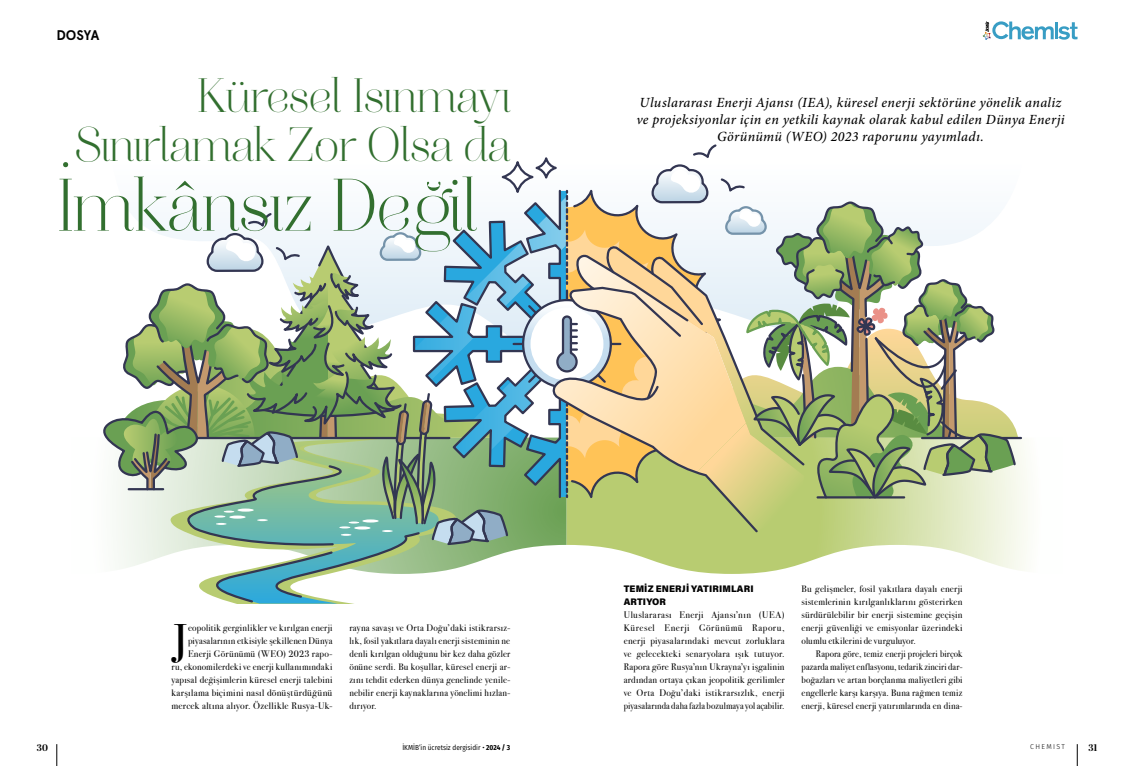
<style>
.page{position:relative;width:1134px;height:766px;background:#fff}
.page>*{position:absolute;margin:0;border:0;box-sizing:border-box;transform-origin:0 0}
.t1{font:74.7px "Aire Bold Std";color:#326f2f}
.t2{font:48.5px/49.2px "Aire Bold Std";color:#326f2f;text-align:right}
.t3{font:46.9px "Bodoni Svty Two ITCTT";color:#000}
.t4{font:italic 500 14px/16.8px "Minion Pro";letter-spacing:.02em;color:#000;text-align:center}
.t5{font:700 14px "Apercu";letter-spacing:-.01em;color:#000}
.t6{font:9.5px/13px "Bodoni Svty Two ITCTT";letter-spacing:.025em;color:#000;text-align:justify}
.t7{font:9.5px/13px "Bodoni Svty Two ITCTT";letter-spacing:.025em;color:#000;text-align:justify;scale:.96 1}
.t8{font:900 9.5px/13px "Acumin Pro";letter-spacing:.015em;color:#000}
.t9{font:700 9.5px "Abril Display";color:#000}
.t10{font:7.2px "Fira Sans Condensed";color:#000}
.t11{font:300 7px "Fira Sans";letter-spacing:.2em;color:#000}
.s1{font-weight:700}
</style>
<div class="page">
<svg style="left:57px;top:744px;width:1px;height:21px"></svg>
<svg style="left:1077px;top:744px;width:1px;height:21px"></svg>
<svg style="left:983px;top:21px;width:94px;height:19px"></svg>
<div style="left:1016px;top:437px;width:12px;height:134px;background:#f9faf2"></div>
<hr style="left:922px;top:437px;width:99px;height:2px;background:#333652">
<svg style="left:103px;top:144px;width:913px;height:459px"></svg>
<hr style="left:129px;top:488px;width:34px;height:2px;background:#333652">
<h3 class="t5" style="left:56px;top:27px;width:44px">DOSYA</h3>
<h2 class="t2" style="left:75px;top:75px;width:436px">Küresel Isınmayı<br>Sınırlamak Zor Olsa da</h2>
<h1 class="t1" style="left:57px;top:161px;width:422px">İmkânsız Değil</h1>
<h3 class="t4" style="left:636px;top:94px;width:430px">Uluslararası Enerji Ajansı (IEA), küresel enerji sektörüne yönelik analiz ve projeksiyonlar için en yetkili kaynak olarak kabul edilen Dünya Enerji<br>Görünümü (WEO) 2023 raporunu yayımladı.</h3>
<p class="t6" style="left:171px;top:620px;width:162px;text-align:right">eopolitik gerginlikler ve kırılgan enerji piyasalarının etkisiyle şekillenen Dünya Enerji Görünümü (WEO) 2023 rapo-<br>ru, ekonomilerdeki ve enerji kullanımındaki yapısal değişimlerin küresel enerji talebini karşılama biçimini nasıl dönüştürdüğünü mercek altına alıyor. Özellikle Rusya-Uk-</p>
<h3 class="t3" style="left:173px;top:602px;width:17px">J</h3>
<p class="t6" style="left:349px;top:620px;width:162px">rayna savaşı ve Orta Doğu’daki istikrarsız&shy;lık, fosil yakıtlara dayalı enerji sisteminin ne denli kırılgan olduğunu bir kez daha gözler önüne serdi. Bu koşullar, küresel enerji ar&shy;zını tehdit ederken dünya genelinde yenile&shy;nebilir enerji kaynaklarına yönelimi hızlan&shy;dırıyor.</p>
<p class="t8" style="left:624px;top:581px;width:131px">TEMİZ ENERJİ YATIRIMLARI<br>ARTIYOR</p>
<p class="t6" style="left:624px;top:607px;width:162px">Uluslararası Enerji Ajansı’nın (UEA)<br>Küresel Enerji Görünümü Raporu, enerji piyasalarındaki mevcut zorluklara ve gelecekteki senaryolara ışık tutuyor.<br>Rapora göre Rusya’nın Ukrayna’yı işgalinin ardından ortaya çıkan jeopolitik gerilimler ve Orta Doğu’daki istikrarsızlık, enerji piyasalarında daha fazla bozulmaya yol açabilir.</p>
<p class="t6" style="left:801px;top:581px;width:162px">Bu gelişmeler, fosil yakıtlara dayalı enerji sistemlerinin kırılganlıklarını gösterirken sürdürülebilir bir enerji sistemine geçişin enerji güvenliği ve emisyonlar üzerindeki olumlu etkilerini de vurguluyor.</p>
<p class="t7" style="left:801px;top:646px;width:169px;text-indent:14px">Rapora göre, temiz enerji projeleri birçok pazarda maliyet enflasyonu, tedarik zinciri dar&shy;boğazları ve artan borçlanma maliyetleri gibi engellerle karşı karşıya. Buna rağmen temiz enerji, küresel enerji yatırımlarında en dina-</p>
<p class="t10" style="left:402px;top:741px;width:109px">İKMİB’in ücretsiz dergisidir • <span class="s1">2024 / 3</span></p>
<p class="t9" style="left:37px;top:740px;width:13px">30</p>
<p class="t11" style="left:1030px;top:741px;width:36px">CHEMIST</p>
<p class="t9" style="left:1088px;top:740px;width:10px">31</p>
</div>
